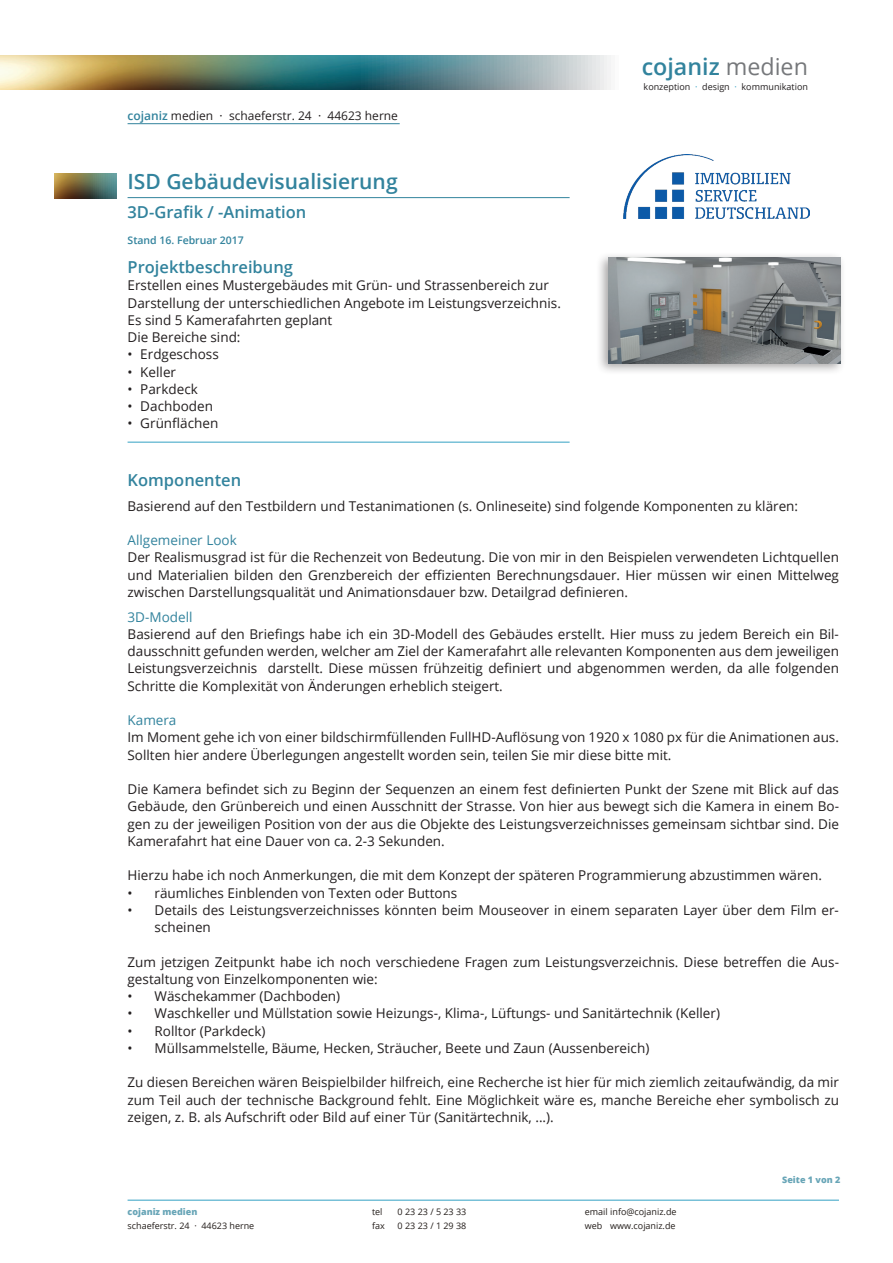
<style>
.page{position:relative;width:893px;height:1263px;background:#fff}
.page>*{position:absolute;margin:0;border:0;box-sizing:border-box;transform-origin:0 0}
.t1{font:600 23.25px "Open Sans";color:#32839d}
.t2{font:600 21px "Open Sans";color:#32839d}
.t3{font:600 16.5px "Open Sans";color:#32839d}
.t4{font:13.5px/17.2px "Open Sans";color:#231f20}
.t5{font:13.5px "Open Sans";color:#32839d}
.t6{font:12px "Open Sans";color:#231f20}
.t7{font:600 10.5px "Open Sans";color:#32839d}
.t8{font:9px/13.5px "Open Sans";color:#241e1b}
.t9{font:9px "Open Sans";color:#231f20}
.t10{font:800 9px "Open Sans";color:#68a5b7}
.s1{font-weight:600;color:#32839d}
.s2{font-weight:400;color:#76787b}
.s3{color:#33a1c4}
</style>
<div class="page">
<img style="left:0;top:56px;width:611px;height:34px">
<hr style="left:128px;top:123px;width:272px;height:1px;background:#32839d">
<img style="left:54px;top:173px;width:63px;height:25px">
<hr style="left:128px;top:197px;width:442px;height:1px;background:#32839d">
<hr style="left:128px;top:442px;width:442px;height:1px;background:#33a1c4">
<hr style="left:128px;top:1200px;width:711px;height:1px;background:#33a1c4">
<div style="left:596px;top:251px;width:251px;height:124px;background:#231f20;opacity:.4"></div>
<img style="left:608px;top:257px;width:232px;height:107px">
<img style="left:624px;top:154px;width:186px;height:64px">
<p class="t6" style="left:128px;top:107px;width:272px"><span class="s1">cojaniz</span> medien · schaeferstr. 24 · 44623 herne</p>
<h2 class="t2" style="left:128px;top:167px;width:272px">ISD Gebäudevisualisierung</h2>
<p class="t3" style="left:128px;top:200px;width:180px">3D-Grafik / -Animation</p>
<p class="t7" style="left:128px;top:233px;width:118px">Stand 16. Februar 2017</p>
<p class="t3" style="left:128px;top:256px;width:167px">Projektbeschreibung</p>
<p class="t4" style="left:128px;top:277px;width:435px">Erstellen eines Mustergebäudes mit Grün- und Strassenbereich zur Darstellung der unterschiedlichen Angebote im Leistungsverzeichnis.<br>Es sind 5 Kamerafahrten geplant<br>Die Bereiche sind:</p>
<p class="t4" style="left:128px;top:346px;width:93px">• Erdgeschoss</p>
<p class="t4" style="left:128px;top:363px;width:50px">• Keller</p>
<p class="t4" style="left:128px;top:380px;width:72px">• Parkdeck</p>
<p class="t4" style="left:128px;top:397px;width:87px">• Dachboden</p>
<p class="t4" style="left:128px;top:415px;width:92px">• Grünflächen</p>
<h1 class="t1" style="left:642px;top:51px;width:168px">cojaniz <span class="s2">medien</span></h1>
<p class="t9" style="left:644px;top:80px;width:166px">konzeption <span class="s3">·</span> design <span class="s3">·</span> kommunikation</p>
<p class="t3" style="left:128px;top:468px;width:115px">Komponenten</p>
<p class="t4" style="left:128px;top:497px;width:672px">Basierend auf den Testbildern und Testanimationen (s. Onlineseite) sind folgende Komponenten zu klären:</p>
<p class="t5" style="left:128px;top:531px;width:111px">Allgemeiner Look</p>
<p class="t4" style="left:128px;top:548px;width:713px;text-align:justify">Der Realismusgrad ist für die Rechenzeit von Bedeutung. Die von mir in den Beispielen verwendeten Lichtquellen und Materialien bilden den Grenzbereich der effizienten Berechnungsdauer. Hier müssen wir einen Mittelweg zwischen Darstellungsqualität und Animationsdauer bzw. Detailgrad definieren.</p>
<p class="t5" style="left:128px;top:607px;width:66px">3D-Modell</p>
<p class="t4" style="left:128px;top:625px;width:713px;text-align:justify">Basierend auf den Briefings habe ich ein 3D-Modell des Gebäudes erstellt. Hier muss zu jedem Bereich ein Bil&shy;dausschnitt gefunden werden, welcher am Ziel der Kamerafahrt alle relevanten Komponenten aus dem jeweiligen Leistungsverzeichnis darstellt. Diese müssen frühzeitig definiert und abgenommen werden, da alle folgenden Schritte die Komplexität von Änderungen erheblich steigert.</p>
<p class="t5" style="left:128px;top:711px;width:50px">Kamera</p>
<p class="t4" style="left:128px;top:728px;width:713px">Im Moment gehe ich von einer bildschirmfüllenden FullHD-Auflösung von 1920 x 1080 px für die Animationen aus.<br>Sollten hier andere Überlegungen angestellt worden sein, teilen Sie mir diese bitte mit.</p>
<p class="t4" style="left:128px;top:780px;width:713px;text-align:justify">Die Kamera befindet sich zu Beginn der Sequenzen an einem fest definierten Punkt der Szene mit Blick auf das Gebäude, den Grünbereich und einen Ausschnitt der Strasse. Von hier aus bewegt sich die Kamera in einem Bo&shy;gen zu der jeweiligen Position von der aus die Objekte des Leistungsverzeichnisses gemeinsam sichtbar sind. Die Kamerafahrt hat eine Dauer von ca. 2-3 Sekunden.</p>
<p class="t4" style="left:128px;top:866px;width:696px">Hierzu habe ich noch Anmerkungen, die mit dem Konzept der späteren Programmierung abzustimmen wären.</p>
<p class="t4" style="left:128px;top:884px;width:331px">• räumliches Einblenden von Texten oder Buttons</p>
<p class="t4" style="left:155px;top:901px;width:686px;text-indent:-27px">• Details des Leistungsverzeichnisses könnten beim Mouseover in einem separaten Layer über dem Film er&shy;scheinen</p>
<p class="t4" style="left:128px;top:953px;width:713px">Zum jetzigen Zeitpunkt habe ich noch verschiedene Fragen zum Leistungsverzeichnis. Diese betreffen die Aus&shy;gestaltung von Einzelkomponenten wie:</p>
<p class="t4" style="left:128px;top:987px;width:214px">• Wäschekammer (Dachboden)</p>
<p class="t4" style="left:128px;top:1004px;width:594px">• Waschkeller und Müllstation sowie Heizungs-, Klima-, Lüftungs- und Sanitärtechnik (Keller)</p>
<p class="t4" style="left:128px;top:1022px;width:139px">• Rolltor (Parkdeck)</p>
<p class="t4" style="left:128px;top:1039px;width:523px">• Müllsammelstelle, Bäume, Hecken, Sträucher, Beete und Zaun (Aussenbereich)</p>
<p class="t4" style="left:128px;top:1073px;width:713px;text-align:justify">Zu diesen Bereichen wären Beispielbilder hilfreich, eine Recherche ist hier für mich ziemlich zeitaufwändig, da mir zum Teil auch der technische Background fehlt. Eine Möglichkeit wäre es, manche Bereiche eher symbolisch zu zeigen, z. B. als Aufschrift oder Bild auf einer Tür (Sanitärtechnik, ...).</p>
<p class="t10" style="left:128px;top:1205px;width:71px">cojaniz medien</p>
<p class="t8" style="left:128px;top:1218px;width:128px">schaeferstr. 24 · 44623 herne</p>
<p class="t8" style="left:372px;top:1205px;width:12px">tel</p>
<p class="t8" style="left:398px;top:1205px;width:70px">0 23 23 / 5 23 33</p>
<p class="t8" style="left:372px;top:1218px;width:14px">fax</p>
<p class="t8" style="left:398px;top:1218px;width:70px">0 23 23 / 1 29 38</p>
<p class="t8" style="left:585px;top:1205px;width:93px">email info@cojaniz.de web www.cojaniz.de</p>
<p class="t10" style="left:782px;top:1173px;width:60px">Seite 1 von 2</p>
</div>
